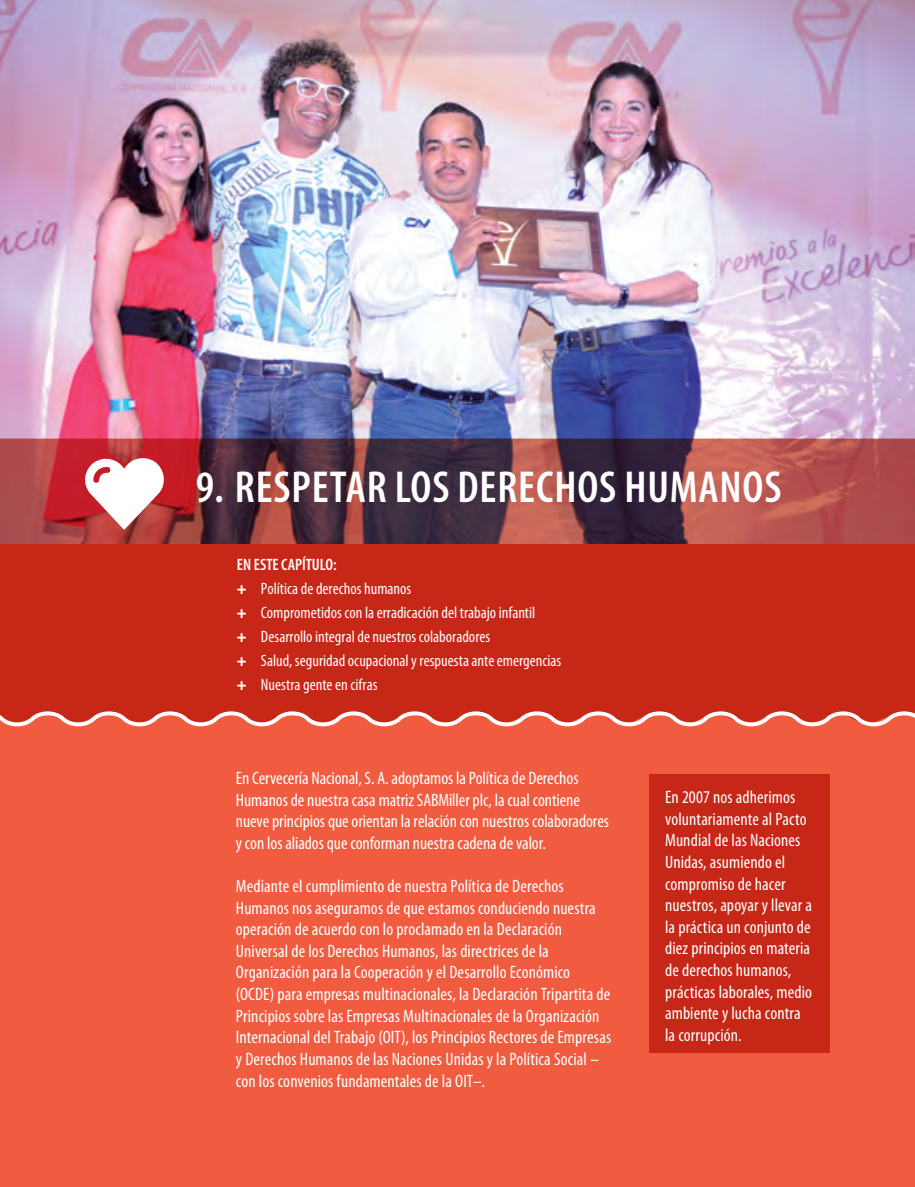
<style>
.page{position:relative;width:915px;height:1187px;background:#fff}
.page>*{position:absolute;margin:0;border:0;box-sizing:border-box;transform-origin:0 0}
.t1{font:600 condensed 45px "Myriad Pro";letter-spacing:.02em;color:#fff}
.t2{font:condensed 18px/21.6px "Myriad Pro";letter-spacing:.005em;color:#fff}
.t3{font:condensed 16.5px/24px "Myriad Pro";color:#fff}
.t4{font:600 condensed 16.5px "Myriad Pro";color:#fff}
.s1{font-weight:600}
.s2{font-weight:900;font-stretch:normal}
</style>
<div class="page">
<img style="left:0;top:0;width:914px;height:438px">
<div style="left:0;top:545px;width:913px;height:641px;background:#f15b40"></div>
<svg style="left:0;top:438px;width:914px;height:268px;fill:#c62717"></svg>
<svg style="left:0;top:706px;width:914px;height:25px"></svg>
<svg style="left:82px;top:455px;width:85px;height:75px"></svg>
<div style="left:648px;top:774px;width:181px;height:278px;background:#c62717"></div>
<h1 class="t1" style="left:196px;top:459px;width:587px">9. RESPETAR LOS DERECHOS HUMANOS</h1>
<p class="t4" style="left:237px;top:554px;width:20px">EN ESTE</p>
<p class="t4" style="left:281px;top:554px;width:2px">CAPÍTULO</p>
<p class="t3" style="left:237px;top:552px;width:326px;text-indent:96px"><span class="s1">:<br></span><span class="s2">+</span> Política de derechos humanos<br><span class="s2">+</span> Comprometidos con la erradicación del trabajo infantil<br><span class="s2">+</span> Desarrollo integral de nuestros colaboradores<br><span class="s2">+</span> Salud, seguridad ocupacional y respuesta ante emergencias <span class="s2">+</span> Nuestra gente en cifras</p>
<p class="t2" style="left:236px;top:767px;width:374px">En Cervecería Nacional, S. A. adoptamos la Política de Derechos Humanos de nuestra casa matriz SABMiller plc, la cual contiene nueve principios que orientan la relación con nuestros colaboradores y con los aliados que conforman nuestra cadena de valor.</p>
<p class="t2" style="left:236px;top:875px;width:376px">Mediante el cumplimiento de nuestra Política de Derechos Humanos nos aseguramos de que estamos conduciendo nuestra operación de acuerdo con lo proclamado en la Declaración Universal de los Derechos Humanos, las directrices de la Organización para la Cooperación y el Desarrollo Económico (OCDE) para empresas multinacionales, la Declaración Tripartita de Principios sobre las Empresas Multinacionales de la Organización Internacional del Trabajo (OIT ), los Principios Rectores de Empresas y Derechos Humanos de las Naciones Unidas y la Política Social – con los convenios fundamentales de la OIT –.</p>
<p class="t2" style="left:665px;top:786px;width:148px">En 2007 nos adherimos voluntariamente al Pacto<br>Mundial de las Naciones<br>Unidas, asumiendo el compromiso de hacer nuestros, apoyar y llevar a la práctica un conjunto de diez principios en materia de derechos humanos, prácticas laborales, medio ambiente y lucha contra la corrupción.</p>
</div>
